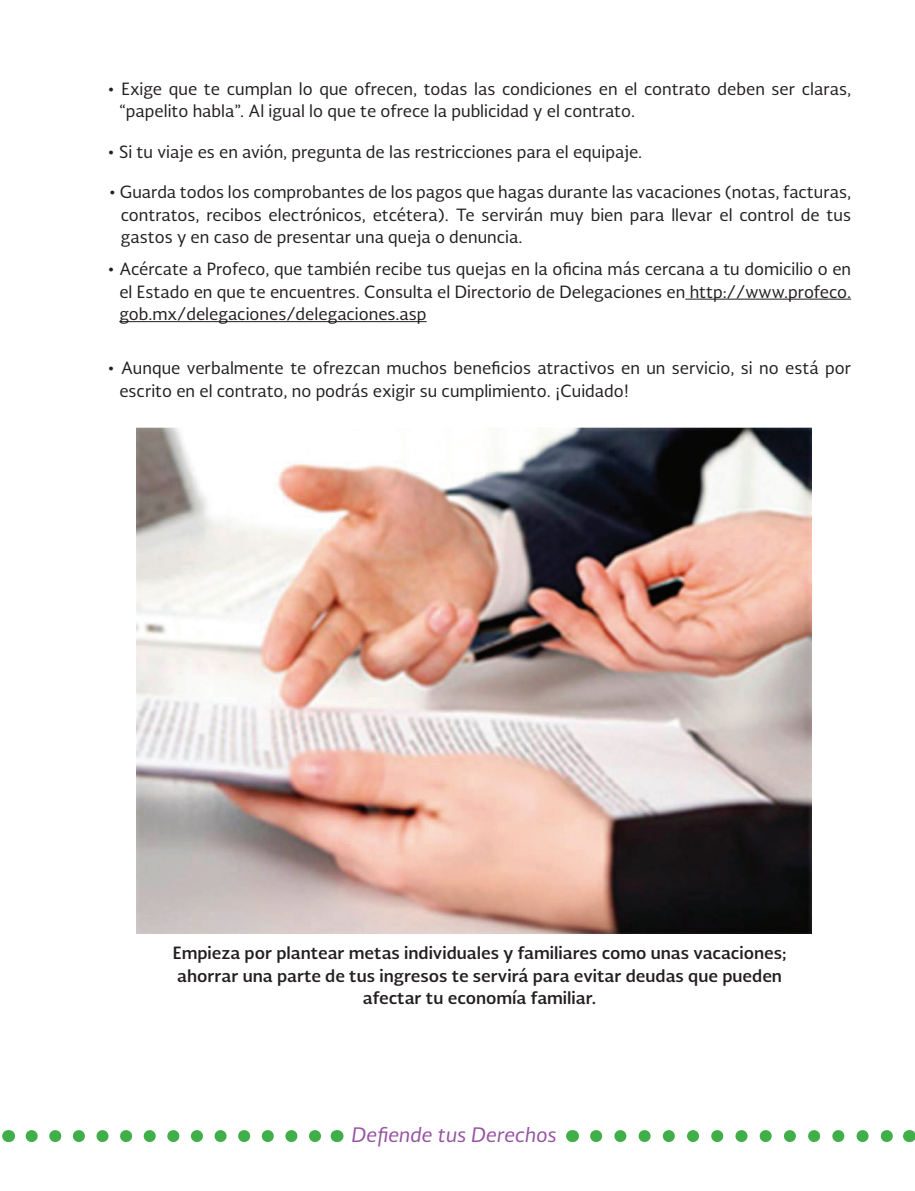
<style>
.page{position:relative;width:915px;height:1191px;background:#fff}
.page>*{position:absolute;margin:0;border:0;box-sizing:border-box;transform-origin:0 0}
.t1{font:italic 19.5px "Soberana Sans";color:#9653a1}
.t2{font:16.5px/22.5px "Soberana Sans";color:#231f20}
.t3{font:700 16.5px/22.5px "Soberana Sans";color:#231f20;text-align:center}
</style>
<div class="page">
<hr style="left:685px;top:299px;width:165px;height:1px;background:#231f20">
<hr style="left:119px;top:321px;width:307px;height:1px;background:#231f20">
<img style="left:136px;top:427px;width:675px;height:507px">
<svg style="left:596px;top:1130px;width:297px;height:12px"></svg>
<svg style="left:572px;top:1130px;width:1px;height:12px"></svg>
<svg style="left:908px;top:1130px;width:1px;height:12px"></svg>
<svg style="left:32px;top:1130px;width:289px;height:12px"></svg>
<svg style="left:8px;top:1130px;width:1px;height:12px"></svg>
<svg style="left:336px;top:1130px;width:1px;height:12px"></svg>
<p class="t2" style="left:119px;top:77px;width:733px;text-indent:-12px">• Exige que te cumplan lo que ofrecen, todas las condiciones en el contrato deben ser claras, “papelito habla”. Al igual lo que te ofrece la publicidad y el contrato.</p>
<p class="t2" style="left:107px;top:140px;width:536px">• Si tu viaje es en avión, pregunta de las restricciones para el equipaje.</p>
<p class="t2" style="left:121px;top:181px;width:731px;text-align:justify;text-indent:-12px">• Guarda todos los comprobantes de los pagos que hagas durante las vacaciones (notas, facturas, contratos, recibos electrónicos, etcétera). Te servirán muy bien para llevar el control de tus gastos y en caso de presentar una queja o denuncia.</p>
<p class="t2" style="left:119px;top:257px;width:733px;text-align:justify;text-indent:-12px">• Acércate a Profeco, que también recibe tus quejas en la oficina más cercana a tu domicilio o en el Estado en que te encuentres. Consulta el Directorio de Delegaciones en http://www.profeco. gob.mx/delegaciones/delegaciones.asp</p>
<p class="t2" style="left:119px;top:356px;width:733px;text-indent:-12px">• Aunque verbalmente te ofrezcan muchos beneficios atractivos en un servicio, si no está por escrito en el contrato, no podrás exigir su cumplimiento. ¡Cuidado!</p>
<p class="t3" style="left:173px;top:941px;width:615px">Empieza por plantear metas individuales y familiares como unas vacaciones; ahorrar una parte de tus ingresos te servirá para evitar deudas que pueden afectar tu economía familiar.</p>
<p class="t1" style="left:352px;top:1122px;width:206px">Defiende tus Derechos</p>
</div>
